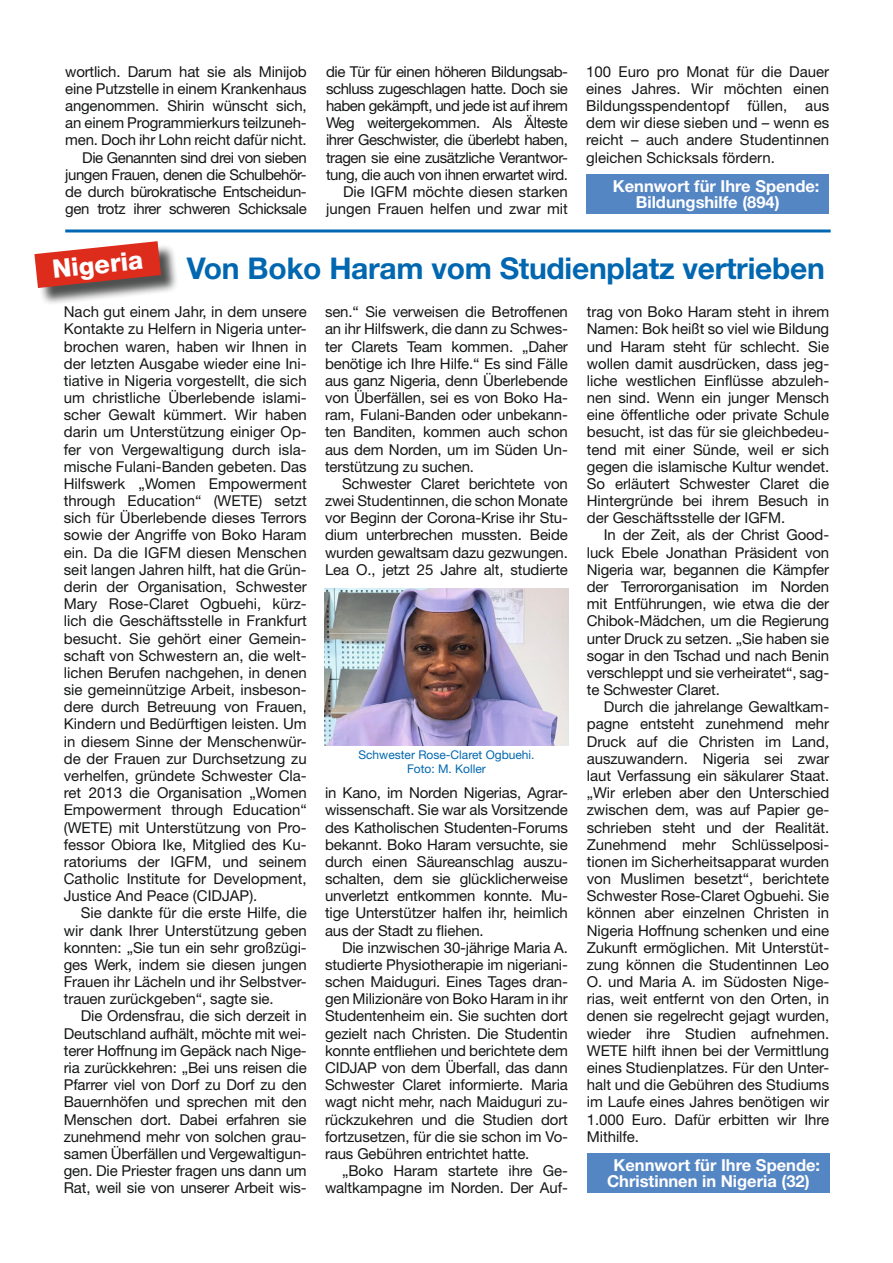
<style>
.page{position:relative;width:893px;height:1263px;background:#fff}
.page>*{position:absolute;margin:0;border:0;box-sizing:border-box;transform-origin:0 0}
.t1{font:700 30px "Helvetica Neue LT Std";letter-spacing:-.01em;color:#0067b0}
.Rubrik{font:800 25.5px "Helvetica Neue LT Std";color:#fff}
.Kennwort{font:700 16.5px/16.5px "Helvetica Neue LT Std";color:#fff}
.Text{font:15px/17.2px "Helvetica Neue LT Std";letter-spacing:-.01em;color:#151616;text-align:justify}
.t2{font:12px "Helvetica Neue LT Std";color:#0067b0}
</style>
<div class="page">
<div style="left:37px;top:244px;width:142px;height:62px;background:#151616;opacity:.75"></div>
<svg style="left:34px;top:241px;width:127px;height:47px"></svg>
<div style="left:587px;top:1153px;width:243px;height:40px;background:#5586c4"></div>
<img style="left:325px;top:589px;width:244px;height:156px">
<div style="left:586px;top:174px;width:243px;height:40px;background:#5586c4"></div>
<hr style="left:65px;top:229px;width:766px;height:3px;background:#0067b0">
<p class="Text" style="left:65px;top:63px;width:243px">wortlich. Darum hat sie als Minijob eine Putzstelle in einem Krankenhaus angenommen. Shirin wünscht sich, an einem Programmierkurs teilzuneh&shy;men. Doch ihr Lohn reicht dafür nicht.</p>
<p class="Text" style="left:65px;top:148px;width:243px;text-indent:17px">Die Genannten sind drei von sieben jungen Frauen, denen die Schulbehör&shy;de durch bürokratische Entscheidun&shy;gen trotz ihrer schweren Schicksale</p>
<p class="Text" style="left:326px;top:63px;width:243px">die Tür für einen höheren Bildungsab&shy;schluss zugeschlagen hatte. Doch sie haben gekämpft, und jede ist auf ihrem Weg weitergekommen. Als Älteste ihrer Geschwister, die überlebt haben, tragen sie eine zusätzliche Verantwor&shy;tung, die auch von ihnen erwartet wird.</p>
<p class="Text" style="left:326px;top:183px;width:243px;text-align:right">Die IGFM möchte diesen starken jungen Frauen helfen und zwar mit</p>
<p class="Text" style="left:586px;top:63px;width:244px">100 Euro pro Monat für die Dauer eines Jahres. Wir möchten einen Bildungsspendentopf füllen, aus dem wir diese sieben und – wenn es reicht – auch andere Studentinnen gleichen Schicksals fördern.</p>
<p class="Kennwort" style="left:636px;top:177px;width:185px;text-indent:-23px">Kennwort für Ihre Spende:<br>Bildungshilfe (894)</p>
<p class="Rubrik" style="left:51px;top:254px;width:93px;rotate:-6deg">Nigeria</p>
<p class="t1" style="left:187px;top:250px;width:639px">Von Boko Haram vom Studienplatz vertrieben</p>
<p class="Text" style="left:64px;top:303px;width:244px">Nach gut einem Jahr, in dem unsere Kontakte zu Helfern in Nigeria unter&shy;brochen waren, haben wir Ihnen in der letzten Ausgabe wieder eine Ini&shy;tiative in Nigeria vorgestellt, die sich um christliche Überlebende islami&shy;scher Gewalt kümmert. Wir haben darin um Unterstützung einiger Op&shy;fer von Vergewaltigung durch isla&shy;mische Fulani-Banden gebeten. Das Hilfswerk „Women Empowerment through Education“ (WETE) setzt sich für Überlebende dieses Terrors sowie der Angriffe von Boko Haram ein. Da die IGFM diesen Menschen seit langen Jahren hilft, hat die Grün&shy;derin der Organisation, Schwester Mary Rose-Claret Ogbuehi, kürz&shy;lich die Geschäftsstelle in Frankfurt besucht. Sie gehört einer Gemein&shy;schaft von Schwestern an, die welt&shy;lichen Berufen nachgehen, in denen sie gemeinnützige Arbeit, insbeson&shy;dere durch Betreuung von Frauen, Kindern und Bedürftigen leisten. Um in diesem Sinne der Menschenwür&shy;de der Frauen zur Durchsetzung zu verhelfen, gründete Schwester Cla&shy;ret 2013 die Organisation „Women Empowerment through Education“ (WETE) mit Unterstützung von Pro&shy;fessor Obiora Ike, Mitglied des Ku&shy;ratoriums der IGFM, und seinem Catholic Institute for Development, Justice And Peace (CIDJAP).</p>
<p class="Text" style="left:64px;top:904px;width:244px;text-indent:17px">Sie dankte für die erste Hilfe, die wir dank Ihrer Unterstützung geben konnten: „Sie tun ein sehr großzügi&shy;ges Werk, indem sie diesen jungen Frauen ihr Lächeln und ihr Selbstver&shy;trauen zurückgeben“, sagte sie.</p>
<p class="Text" style="left:64px;top:1007px;width:244px;text-indent:17px">Die Ordensfrau, die sich derzeit in Deutschland aufhält, möchte mit wei&shy;terer Hoffnung im Gepäck nach Nige&shy;ria zurückkehren: „Bei uns reisen die Pfarrer viel von Dorf zu Dorf zu den Bauernhöfen und sprechen mit den Menschen dort. Dabei erfahren sie zunehmend mehr von solchen grau&shy;samen Überfällen und Vergewaltigun&shy;gen. Die Priester fragen uns dann um Rat, weil sie von unserer Arbeit wis-</p>
<p class="Text" style="left:325px;top:303px;width:244px">sen.“ Sie verweisen die Betroffenen an ihr Hilfswerk, die dann zu Schwes&shy;ter Clarets Team kommen. „Daher benötige ich Ihre Hilfe.“ Es sind Fälle aus ganz Nigeria, denn Überlebende von Überfällen, sei es von Boko Ha&shy;ram, Fulani-Banden oder unbekann&shy;ten Banditen, kommen auch schon aus dem Norden, um im Süden Un&shy;terstützung zu suchen.</p>
<p class="Text" style="left:325px;top:475px;width:244px;text-indent:17px">Schwester Claret berichtete von zwei Studentinnen, die schon Monate vor Beginn der Corona-Krise ihr Stu&shy;dium unterbrechen mussten. Beide wurden gewaltsam dazu gezwungen.<br>Lea O., jetzt 25 Jahre alt, studierte</p>
<p class="Text" style="left:587px;top:303px;width:244px">trag von Boko Haram steht in ihrem Namen: Bok heißt so viel wie Bildung und Haram steht für schlecht. Sie wollen damit ausdrücken, dass jeg&shy;liche westlichen Einflüsse abzuleh&shy;nen sind. Wenn ein junger Mensch eine öffentliche oder private Schule besucht, ist das für sie gleichbedeu&shy;tend mit einer Sünde, weil er sich gegen die islamische Kultur wendet.<br>So erläutert Schwester Claret die Hintergründe bei ihrem Besuch in der Geschäftsstelle der IGFM.</p>
<p class="Text" style="left:587px;top:526px;width:244px;text-indent:17px">In der Zeit, als der Christ Good&shy;luck Ebele Jonathan Präsident von Nigeria war, begannen die Kämpfer der Terrororganisation im Norden mit Entführungen, wie etwa die der Chibok-Mädchen, um die Regierung unter Druck zu setzen. „Sie haben sie sogar in den Tschad und nach Benin verschleppt und sie verheiratet“, sag&shy;te Schwester Claret.</p>
<p class="Text" style="left:587px;top:698px;width:244px;text-indent:17px">Durch die jahrelange Gewaltkam&shy;pagne entsteht zunehmend mehr Druck auf die Christen im Land, auszuwandern. Nigeria sei zwar laut Verfassung ein säkularer Staat. „Wir erleben aber den Unterschied zwischen dem, was auf Papier ge&shy;schrieben steht und der Realität.<br>Zunehmend mehr Schlüsselposi&shy;tionen im Sicherheitsapparat wurden von Muslimen besetzt“, berichtete Schwester Rose-Claret Ogbuehi. Sie können aber einzelnen Christen in Nigeria Hoffnung schenken und eine Zukunft ermöglichen. Mit Unterstüt&shy;zung können die Studentinnen Leo O. und Maria A. im Südosten Nige&shy;rias, weit entfernt von den Orten, in denen sie regelrecht gejagt wurden, wieder ihre Studien aufnehmen.<br>WETE hilft ihnen bei der Vermittlung eines Studienplatzes. Für den Unter&shy;halt und die Gebühren des Studiums im Laufe eines Jahres benötigen wir 1.000 Euro. Dafür erbitten wir Ihre Mithilfe.</p>
<p class="t2" style="left:358px;top:747px;width:178px">Schwester Rose-Claret Ogbuehi.</p>
<p class="t2" style="left:407px;top:762px;width:80px">Foto: M. Koller</p>
<p class="Text" style="left:325px;top:784px;width:244px">in Kano, im Norden Nigerias, Agrar&shy;wissenschaft. Sie war als Vorsitzende des Katholischen Studenten-Forums bekannt. Boko Haram versuchte, sie durch einen Säureanschlag auszu&shy;schalten, dem sie glücklicherweise unverletzt entkommen konnte. Mu&shy;tige Unterstützer halfen ihr, heimlich aus der Stadt zu fliehen.</p>
<p class="Text" style="left:325px;top:938px;width:244px;text-indent:17px">Die inzwischen 30-jährige Maria A. studierte Physiotherapie im nigeriani&shy;schen Maiduguri. Eines Tages dran&shy;gen Milizionäre von Boko Haram in ihr Studentenheim ein. Sie suchten dort gezielt nach Christen. Die Studentin konnte entfliehen und berichtete dem CIDJAP von dem Überfall, das dann Schwester Claret informierte. Maria wagt nicht mehr, nach Maiduguri zu&shy;rückzukehren und die Studien dort fortzusetzen, für die sie schon im Vo&shy;raus Gebühren entrichtet hatte.</p>
<p class="Text" style="left:325px;top:1162px;width:244px;text-align:right">„Boko Haram startete ihre Ge&shy;waltkampagne im Norden. Der Auf-</p>
<p class="Kennwort" style="left:607px;top:1156px;width:215px;text-indent:6px">Kennwort für Ihre Spende:<br>Christinnen in Nigeria (32)</p>
</div>
